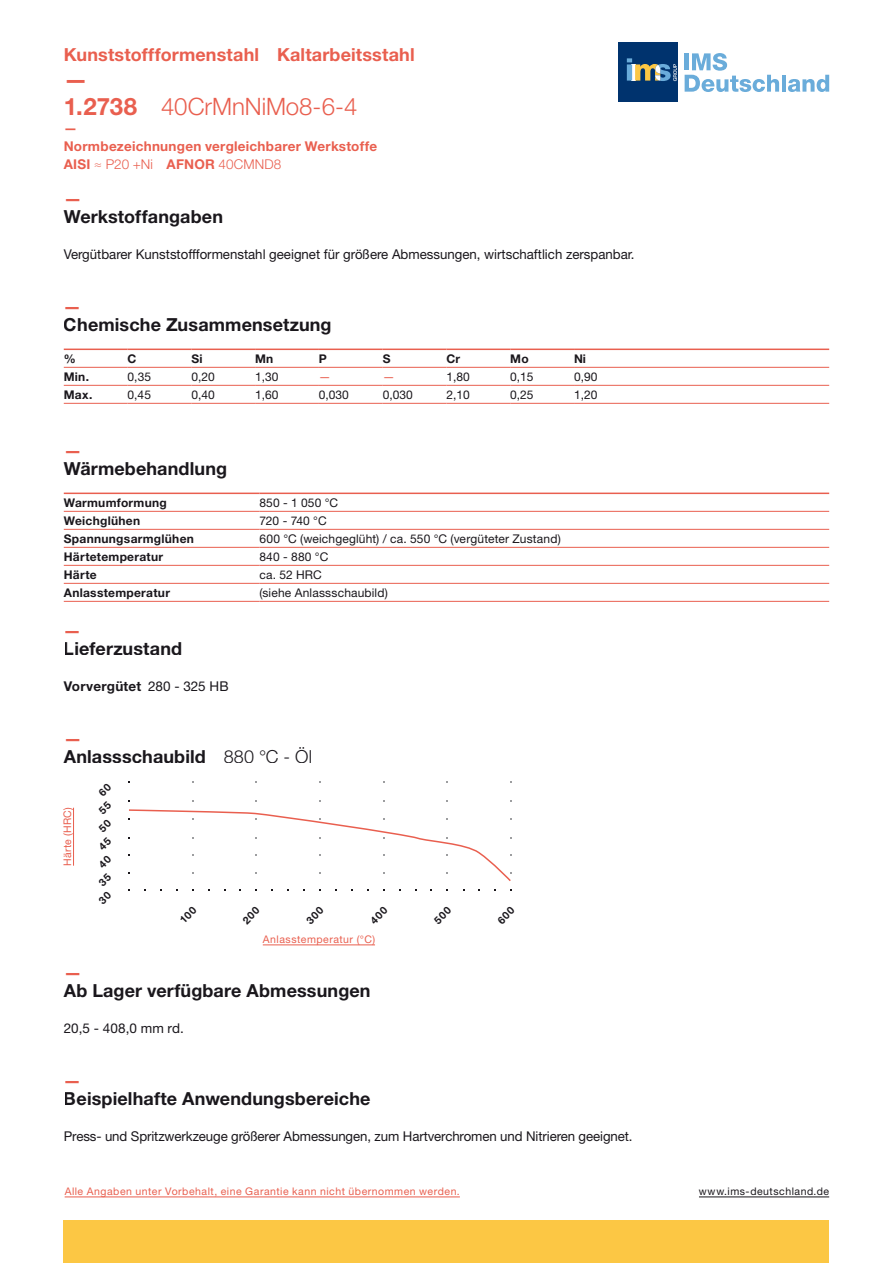
<style>
.page{position:relative;width:893px;height:1263px;background:#fff}
.page>*{position:absolute;margin:0;border:0;box-sizing:border-box;transform-origin:0 0}
.t1{font:300 24px/27px "Helvetica Neue LT Std";letter-spacing:-.005em;color:#e95f4f}
.t2{font:700 18px/18px "Helvetica Neue LT Std";letter-spacing:.005em;color:#1a171c}
.t3{font:700 18px "Helvetica Neue LT Std";letter-spacing:.01em;color:#e95f4f}
.t4{font:13.5px "Helvetica Neue LT Std";letter-spacing:-.005em;color:#1a171c}
.t5{font:700 13.5px/18px "Helvetica Neue LT Std";letter-spacing:.02em;color:#e95f4f}
.t6{font:700 13.5px "Helvetica Neue LT Std";letter-spacing:.02em;color:#1a171c}
.t7{font:12px "Helvetica Neue LT Std";letter-spacing:.01em;color:#1a171c}
.t8{font:700 12px "Helvetica Neue LT Std";letter-spacing:.025em;color:#1a171c}
.t9{font:12px "Helvetica Neue LT Pro";color:#1a171c}
.t10{font:12px "Helvetica Neue LT Pro";color:#e95f4f}
.t11{font:10.5px "Helvetica Neue LT Pro";letter-spacing:.05em;color:#e95f4f}
.t12{font:10.5px "Helvetica Neue LT Pro";letter-spacing:.05em;color:#1a171c}
.t13{font:10.5px "Helvetica Neue LT Std";letter-spacing:.02em;color:#e95f4f}
.s1{font-weight:700}
.s2{font-weight:300}
.s3{font-weight:400}
.s4{color:#e95f4f}
</style>
<div class="page">
<div style="left:64px;top:1220px;width:765px;height:43px;background:#fcc744"></div>
<div style="left:618px;top:43px;width:59px;height:59px;background:#00336e"></div>
<svg style="left:627px;top:58px;width:50px;height:23px"></svg>
<svg style="left:685px;top:53px;width:94px;height:39px"></svg>
<hr style="left:782px;top:75px;width:4px;height:17px;background:#6aacda">
<svg style="left:788px;top:75px;width:41px;height:17px"></svg>
<hr style="left:64px;top:367px;width:64px;height:1px;background:#e95f4f">
<hr style="left:128px;top:367px;width:63px;height:1px;background:#e95f4f">
<hr style="left:191px;top:367px;width:64px;height:1px;background:#e95f4f">
<hr style="left:255px;top:367px;width:64px;height:1px;background:#e95f4f">
<hr style="left:319px;top:367px;width:64px;height:1px;background:#e95f4f">
<hr style="left:383px;top:367px;width:63px;height:1px;background:#e95f4f">
<hr style="left:446px;top:367px;width:64px;height:1px;background:#e95f4f">
<hr style="left:510px;top:367px;width:64px;height:1px;background:#e95f4f">
<hr style="left:574px;top:367px;width:255px;height:1px;background:#e95f4f">
<hr style="left:64px;top:385px;width:64px;height:1px;background:#e95f4f">
<hr style="left:128px;top:385px;width:63px;height:1px;background:#e95f4f">
<hr style="left:191px;top:385px;width:64px;height:1px;background:#e95f4f">
<hr style="left:255px;top:385px;width:64px;height:1px;background:#e95f4f">
<hr style="left:319px;top:385px;width:64px;height:1px;background:#e95f4f">
<hr style="left:383px;top:385px;width:63px;height:1px;background:#e95f4f">
<hr style="left:446px;top:385px;width:64px;height:1px;background:#e95f4f">
<hr style="left:510px;top:385px;width:64px;height:1px;background:#e95f4f">
<hr style="left:574px;top:385px;width:255px;height:1px;background:#e95f4f">
<hr style="left:64px;top:403px;width:64px;height:1px;background:#e95f4f">
<hr style="left:128px;top:403px;width:63px;height:1px;background:#e95f4f">
<hr style="left:191px;top:403px;width:64px;height:1px;background:#e95f4f">
<hr style="left:255px;top:403px;width:64px;height:1px;background:#e95f4f">
<hr style="left:319px;top:403px;width:64px;height:1px;background:#e95f4f">
<hr style="left:383px;top:403px;width:63px;height:1px;background:#e95f4f">
<hr style="left:446px;top:403px;width:64px;height:1px;background:#e95f4f">
<hr style="left:510px;top:403px;width:64px;height:1px;background:#e95f4f">
<hr style="left:574px;top:403px;width:255px;height:1px;background:#e95f4f">
<hr style="left:64px;top:349px;width:64px;height:1px;background:#e95f4f">
<hr style="left:128px;top:349px;width:63px;height:1px;background:#e95f4f">
<hr style="left:191px;top:349px;width:64px;height:1px;background:#e95f4f">
<hr style="left:255px;top:349px;width:64px;height:1px;background:#e95f4f">
<hr style="left:319px;top:349px;width:64px;height:1px;background:#e95f4f">
<hr style="left:383px;top:349px;width:63px;height:1px;background:#e95f4f">
<hr style="left:446px;top:349px;width:64px;height:1px;background:#e95f4f">
<hr style="left:510px;top:349px;width:64px;height:1px;background:#e95f4f">
<hr style="left:574px;top:349px;width:255px;height:1px;background:#e95f4f">
<hr style="left:73px;top:808px;width:1px;height:58px;background:#e95f4f">
<hr style="left:263px;top:944px;width:112px;height:1px;background:#e95f4f">
<hr style="left:65px;top:1196px;width:395px;height:1px;background:#e95f4f">
<hr style="left:699px;top:1196px;width:130px;height:1px;background:#1a171c">
<hr style="left:64px;top:511px;width:195px;height:1px;background:#e95f4f">
<hr style="left:259px;top:511px;width:570px;height:1px;background:#e95f4f">
<hr style="left:64px;top:529px;width:195px;height:1px;background:#e95f4f">
<hr style="left:259px;top:529px;width:570px;height:1px;background:#e95f4f">
<hr style="left:64px;top:547px;width:195px;height:1px;background:#e95f4f">
<hr style="left:259px;top:547px;width:570px;height:1px;background:#e95f4f">
<hr style="left:64px;top:565px;width:195px;height:1px;background:#e95f4f">
<hr style="left:259px;top:565px;width:570px;height:1px;background:#e95f4f">
<hr style="left:64px;top:583px;width:195px;height:1px;background:#e95f4f">
<hr style="left:259px;top:583px;width:570px;height:1px;background:#e95f4f">
<hr style="left:64px;top:601px;width:195px;height:1px;background:#e95f4f">
<hr style="left:259px;top:601px;width:570px;height:1px;background:#e95f4f">
<hr style="left:64px;top:493px;width:195px;height:1px;background:#e95f4f">
<hr style="left:259px;top:493px;width:570px;height:1px;background:#e95f4f">
<svg style="left:128px;top:809px;width:384px;height:72px"></svg>
<h2 class="t3" style="left:64px;top:43px;width:352px">Kunststoffformenstahl Kaltarbeitsstahl</h2>
<h1 class="t1" style="left:64px;top:65px;width:295px"><span class="s1">—<br>1.2738</span> 40CrMnNiMo8-6-4</h1>
<p class="t5" style="left:64px;top:118px;width:315px">—<br>Normbezeichnungen vergleichbarer Werkstoffe<br>AISI <span class="s2">≈ P20 +Ni</span> AFNOR <span class="s2">40CMND8</span></p>
<h2 class="t3" style="left:64px;top:187px;width:19px">—</h2>
<h2 class="t2" style="left:64px;top:207px;width:161px">Werkstoffangaben</h2>
<p class="t4" style="left:64px;top:246px;width:572px">Vergütbarer Kunststoffformenstahl geeignet für größere Abmessungen, wirtschaftlich zerspanbar.</p>
<h2 class="t3" style="left:64px;top:295px;width:19px">—</h2>
<h2 class="t2" style="left:64px;top:315px;width:269px">Chemische Zusammensetzung</h2>
<p class="t8" style="left:64px;top:351px;width:13px">%</p>
<p class="t8" style="left:128px;top:351px;width:10px">C</p>
<p class="t8" style="left:191px;top:351px;width:13px">Si</p>
<p class="t8" style="left:255px;top:351px;width:20px">Mn</p>
<p class="t8" style="left:319px;top:351px;width:10px">P</p>
<p class="t8" style="left:383px;top:351px;width:9px">S</p>
<p class="t8" style="left:446px;top:351px;width:15px">Cr</p>
<p class="t8" style="left:510px;top:351px;width:20px">Mo</p>
<p class="t8" style="left:574px;top:351px;width:13px">Ni</p>
<p class="t8" style="left:64px;top:369px;width:27px">Min.</p>
<p class="t7" style="left:128px;top:369px;width:25px">0,35</p>
<p class="t7" style="left:191px;top:369px;width:25px">0,20</p>
<p class="t9" style="left:255px;top:369px;width:25px">1,30</p>
<p class="t10" style="left:319px;top:369px;width:13px">—</p>
<p class="t10" style="left:383px;top:369px;width:13px">—</p>
<p class="t7" style="left:446px;top:369px;width:25px">1,80</p>
<p class="t7" style="left:510px;top:369px;width:25px">0,15</p>
<p class="t9" style="left:574px;top:369px;width:25px">0,90</p>
<p class="t8" style="left:64px;top:387px;width:30px">Max.</p>
<p class="t7" style="left:128px;top:387px;width:25px">0,45</p>
<p class="t7" style="left:191px;top:387px;width:25px">0,40</p>
<p class="t7" style="left:255px;top:387px;width:25px">1,60</p>
<p class="t7" style="left:319px;top:387px;width:32px">0,030</p>
<p class="t7" style="left:383px;top:387px;width:32px">0,030</p>
<p class="t7" style="left:446px;top:387px;width:25px">2,10</p>
<p class="t7" style="left:510px;top:387px;width:25px">0,25</p>
<p class="t7" style="left:574px;top:387px;width:25px">1,20</p>
<h2 class="t3" style="left:64px;top:439px;width:19px">—</h2>
<h2 class="t2" style="left:64px;top:459px;width:165px">Wärmebehandlung</h2>
<p class="t8" style="left:64px;top:495px;width:105px">Warmumformung</p>
<p class="t7" style="left:259px;top:495px;width:80px">850 - 1 050 °C</p>
<p class="t8" style="left:64px;top:513px;width:78px">Weichglühen</p>
<p class="t7" style="left:259px;top:513px;width:69px">720 - 740 °C</p>
<p class="t8" style="left:64px;top:531px;width:132px">Spannungsarmglühen</p>
<p class="t7" style="left:259px;top:531px;width:303px">600 °C (weichgeglüht) / ca. 550 °C (vergüteter Zustand)</p>
<p class="t8" style="left:64px;top:549px;width:101px">Härtetemperatur</p>
<p class="t7" style="left:259px;top:549px;width:71px">840 - 880 °C</p>
<p class="t8" style="left:64px;top:567px;width:34px">Härte</p>
<p class="t7" style="left:259px;top:567px;width:64px">ca. 52 HRC</p>
<p class="t8" style="left:64px;top:585px;width:108px">Anlasstemperatur</p>
<p class="t7" style="left:259px;top:585px;width:130px">(siehe Anlassschaubild)</p>
<h2 class="t3" style="left:64px;top:619px;width:19px">—</h2>
<h2 class="t2" style="left:64px;top:639px;width:120px">Lieferzustand</h2>
<p class="t6" style="left:64px;top:677px;width:166px">Vorvergütet <span class="s3">280 - 325 HB</span></p>
<h2 class="t2" style="left:64px;top:729px;width:250px"><span class="s4">—<br></span>Anlassschaubild <span class="s2">880 °C - Öl</span></h2>
<p class="t13" style="left:61px;top:866px;width:60px;rotate:-90deg">Härte (HRC)</p>
<p class="t11" style="left:263px;top:933px;width:114px">Anlasstemperatur (°C)</p>
<h2 class="t3" style="left:64px;top:961px;width:19px">—</h2>
<h2 class="t2" style="left:64px;top:981px;width:308px">Ab Lager verfügbare Abmessungen</h2>
<p class="t4" style="left:64px;top:1020px;width:122px">20,5 - 408,0 mm rd.</p>
<h2 class="t3" style="left:64px;top:1069px;width:19px">—</h2>
<h2 class="t2" style="left:64px;top:1089px;width:308px">Beispielhafte Anwendungsbereiche</h2>
<p class="t4" style="left:64px;top:1128px;width:570px">Press- und Spritzwerkzeuge größerer Abmessungen, zum Hartverchromen und Nitrieren geeignet.</p>
<p class="t11" style="left:65px;top:1185px;width:397px">Alle Angaben unter Vorbehalt, eine Garantie kann nicht übernommen werden.</p>
<p class="t12" style="left:699px;top:1185px;width:132px">www.ims-deutschland.de</p>
</div>
